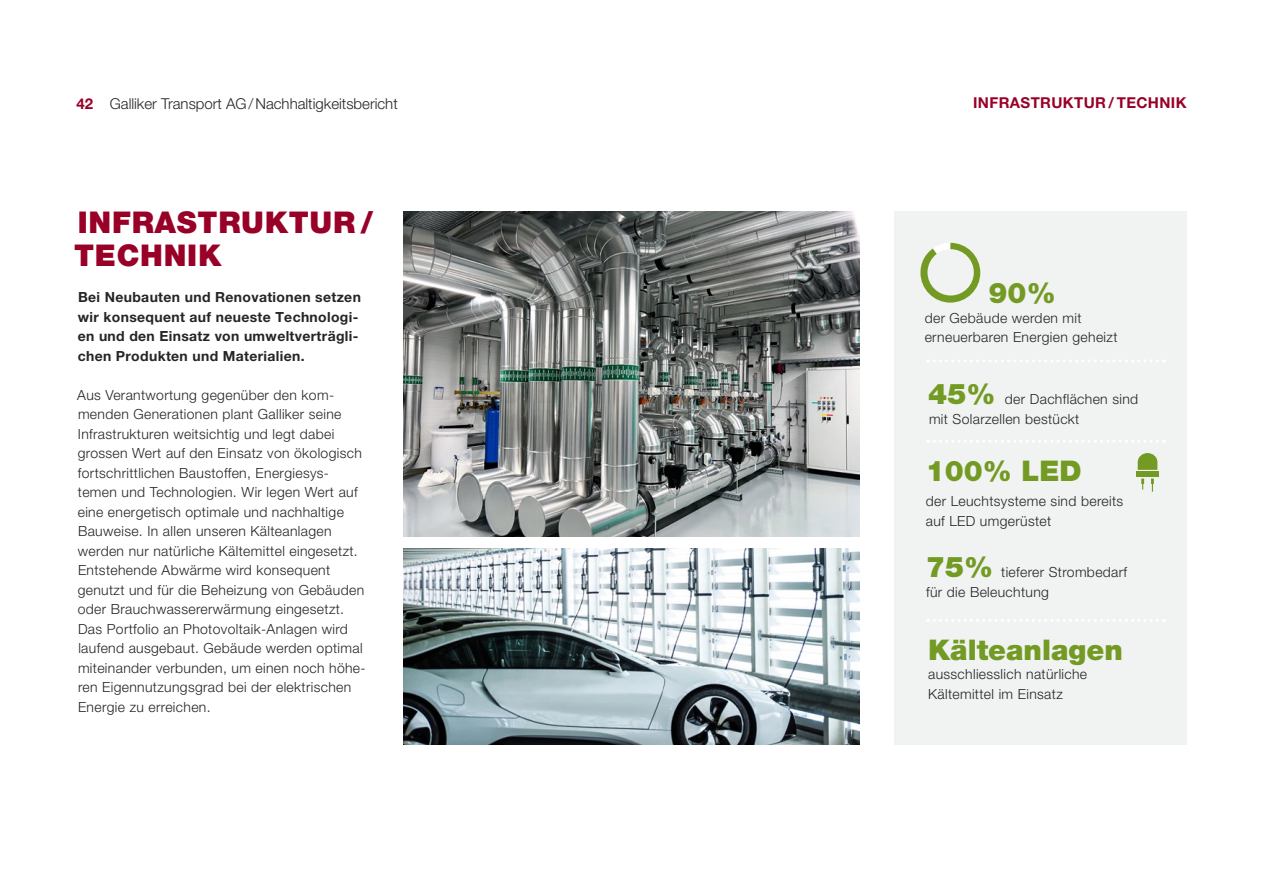
<style>
.page{position:relative;width:1263px;height:893px;background:#fff}
.page>*{position:absolute;margin:0;border:0;box-sizing:border-box;transform-origin:0 0}
.t1{font:900 30px/33px "Helvetica Neue LT Pro";letter-spacing:.025em;color:#990028}
.t2{font:900 28.5px "Helvetica Neue LT Pro";color:#739b24}
.t3{font:300 15px "Helvetica Neue LT Pro";color:#252523}
.t4{font:700 15px "Helvetica Neue LT Pro";letter-spacing:.025em;color:#990028}
.t5{font:300 13.95px/19.5px "Helvetica Neue LT Pro";letter-spacing:.025em;color:#252523}
.t6{font:700 13.95px/19.5px "Helvetica Neue LT Pro";letter-spacing:.025em;color:#252523}
.s1{font-weight:700;color:#990028}
.s2{font-weight:900;font-size:28.5px;color:#739b24}
</style>
<div class="page">
<div style="left:894px;top:211px;width:292px;height:533px;background:#f1f2f2"></div>
<svg style="left:927px;top:440px;width:230px;height:2px"></svg>
<svg style="left:927px;top:619px;width:230px;height:3px"></svg>
<svg style="left:927px;top:360px;width:230px;height:2px"></svg>
<svg style="left:1138px;top:453px;width:19px;height:17px"></svg>
<div style="left:1136px;top:472px;width:23px;height:5px;background:#739b24"></div>
<svg style="left:1141px;top:479px;width:3px;height:11px"></svg>
<svg style="left:1151px;top:479px;width:3px;height:13px"></svg>
<img style="left:403px;top:211px;width:457px;height:326px">
<svg style="left:920px;top:242px;width:61px;height:61px"></svg>
<img style="left:403px;top:549px;width:457px;height:195px">
<p class="t3" style="left:76px;top:94px;width:323px"><span class="s1">42</span> Galliker Transport AG/Nachhaltigkeitsbericht</p>
<p class="t4" style="left:973px;top:93px;width:215px">INFRASTRUKTUR/ TECHNIK</p>
<h1 class="t1" style="left:74px;top:205px;width:301px">INFRASTRUKTUR/<br>TECHNIK</h1>
<p class="t6" style="left:78px;top:287px;width:285px">Bei Neubauten und Renovationen setzen wir konsequent auf neueste Technologi&shy;en und den Einsatz von umweltverträgli&shy;chen Produkten und Materialien.</p>
<p class="t5" style="left:77px;top:385px;width:290px">Aus Verantwortung gegenüber den kom&shy;menden Generationen plant Galliker seine Infrastrukturen weitsichtig und legt dabei grossen Wert auf den Einsatz von ökologisch fortschrittlichen Baustoffen, Energiesys&shy;temen und Technologien. Wir legen Wert auf eine energetisch optimale und nachhaltige Bauweise. In allen unseren Kälteanlagen werden nur natürliche Kältemittel eingesetzt.<br>Entstehende Abwärme wird konsequent genutzt und für die Beheizung von Gebäuden oder Brauchwassererwärmung eingesetzt.<br>Das Portfolio an Photovoltaik-Anlagen wird laufend ausgebaut. Gebäude werden optimal miteinander verbunden, um einen noch höhe&shy;ren Eigennutzungsgrad bei der elektrischen Energie zu erreichen.</p>
<h2 class="t2" style="left:988px;top:276px;width:69px">90%</h2>
<p class="t5" style="left:925px;top:308px;width:194px">der Gebäude werden mit erneuerbaren Energien geheizt</p>
<p class="t5" style="left:928px;top:389px;width:211px"><span class="s2">45%</span> der Dachflächen sind mit Solarzellen bestückt</p>
<h2 class="t2" style="left:926px;top:454px;width:157px">100% LED</h2>
<p class="t5" style="left:926px;top:491px;width:199px">der Leuchtsysteme sind bereits auf LED umgerüstet</p>
<p class="t5" style="left:926px;top:562px;width:203px"><span class="s2">75%</span> tieferer Strombedarf für die Beleuchtung</p>
<h2 class="t2" style="left:928px;top:633px;width:196px">Kälteanlagen</h2>
<p class="t5" style="left:928px;top:664px;width:161px">ausschliesslich natürliche<br>Kältemittel im Einsatz</p>
</div>
